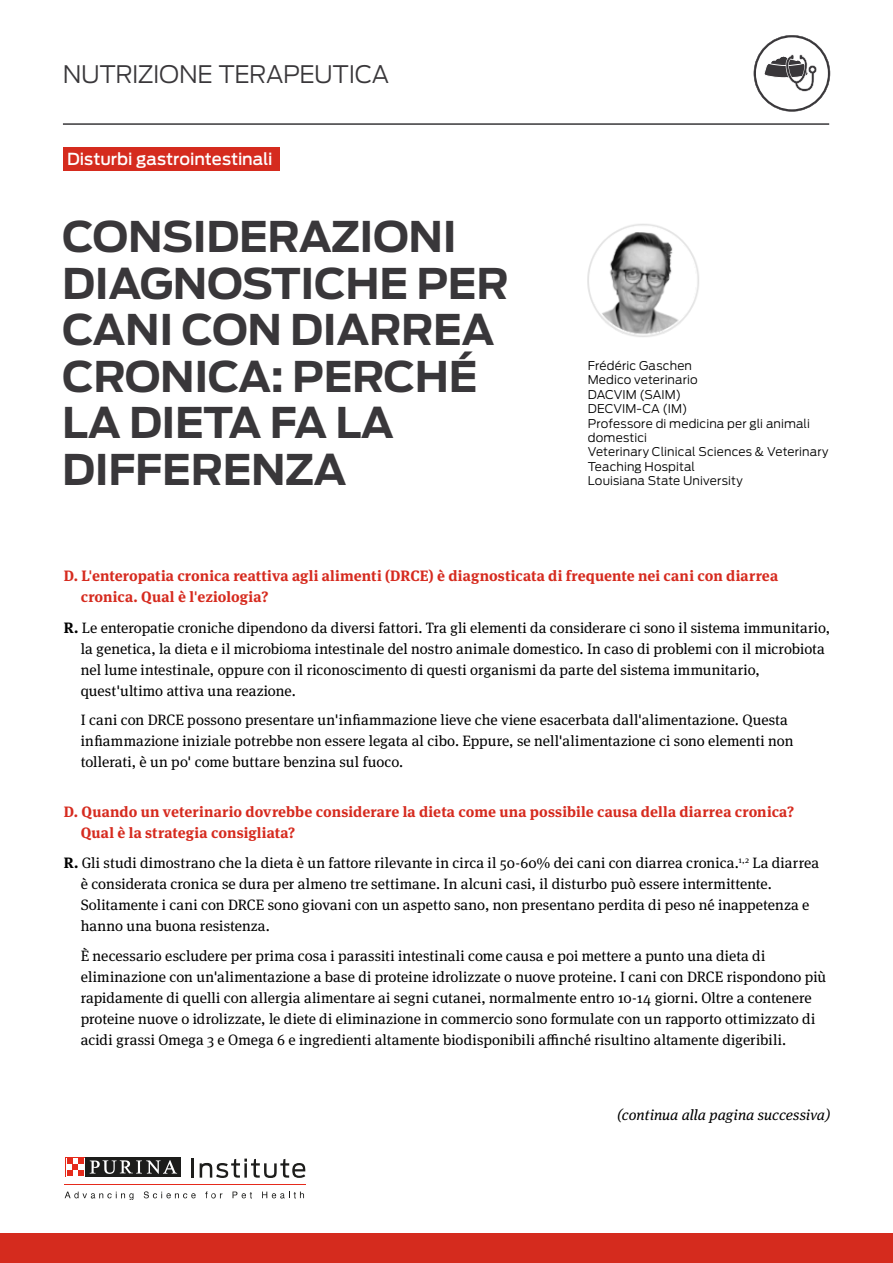
<style>
.page{position:relative;width:893px;height:1263px;background:#fff}
.page>*{position:absolute;margin:0;border:0;box-sizing:border-box;transform-origin:0 0}
.t1{font:700 42px/46.5px "Antenna";letter-spacing:-.01em;color:#39373a}
.t2{font:300 24px "Antenna";letter-spacing:-.015em;color:#39373a}
.t3{font:500 16.5px "Antenna";color:#fff}
.t4{font:15px/21px "Meta Serif Pro";letter-spacing:.005em;color:#000}
.t5{font:700 15px/21px "Meta Serif Pro";letter-spacing:.01em;color:#d62b1f}
.t6{font:italic 15px "Meta Serif Pro";color:#000}
.t7{font:300 12px/14.4px "Antenna";letter-spacing:.01em;color:#000}
.s1{font-weight:700}
</style>
<div class="page">
<div style="left:0;top:1233px;width:893px;height:30px;background:#d52b1e"></div>
<hr style="left:65px;top:1184px;width:241px;height:1px;background:#e52a1b">
<svg style="left:192px;top:1158px;width:2px;height:19px"></svg>
<svg style="left:200px;top:1158px;width:105px;height:20px"></svg>
<svg style="left:65px;top:1191px;width:68px;height:9px"></svg>
<svg style="left:144px;top:1191px;width:52px;height:7px"></svg>
<svg style="left:205px;top:1191px;width:17px;height:7px"></svg>
<svg style="left:233px;top:1191px;width:19px;height:7px"></svg>
<svg style="left:262px;top:1191px;width:42px;height:7px"></svg>
<div style="left:65px;top:1157px;width:21px;height:20px;background:#1d1d1b"></div>
<svg style="left:65px;top:1157px;width:20px;height:20px"></svg>
<div style="left:86px;top:1157px;width:95px;height:20px;background:#1d1d1b"></div>
<svg style="left:90px;top:1160px;width:87px;height:14px"></svg>
<svg style="left:66px;top:1158px;width:18px;height:18px"></svg>
<svg style="left:67px;top:1158px;width:17px;height:17px"></svg>
<div style="left:63px;top:147px;width:217px;height:24px;background:#d52b1e"></div>
<hr style="left:63px;top:123px;width:766px;height:2px;background:#39373a">
<svg style="left:754px;top:35px;width:76px;height:77px"></svg>
<img style="left:587px;top:224px;width:112px;height:113px">
<h2 class="t2" style="left:63px;top:58px;width:328px">NUTRIZIONE TERAPEUTICA</h2>
<p class="t3" style="left:67px;top:148px;width:207px">Disturbi gastrointestinali</p>
<h1 class="t1" style="left:62px;top:214px;width:448px">CONSIDERAZIONI<br>DIAGNOSTICHE PER<br>CANI CON DIARREA<br>CRONICA: PERCHÉ<br>LA DIETA FA LA<br>DIFFERENZA</h1>
<p class="t7" style="left:588px;top:358px;width:242px">Frédéric Gaschen<br>Medico veterinario<br>DACVIM (SAIM)<br>DECVIM-CA (IM)<br>Professore di medicina per gli animali domestici<br>Veterinary Clinical Sciences &amp; Veterinary<br>Teaching Hospital<br>Louisiana State University</p>
<p class="t5" style="left:81px;top:564px;width:699px;text-indent:-17px">D. L'enteropatia cronica reattiva agli alimenti (DRCE) è diagnosticata di frequente nei cani con diarrea cronica. Qual è l'eziologia?</p>
<p class="t4" style="left:81px;top:616px;width:751px;text-indent:-17px"><span class="s1">R.</span> Le enteropatie croniche dipendono da diversi fattori. Tra gli elementi da considerare ci sono il sistema immunitario, la genetica, la dieta e il microbioma intestinale del nostro animale domestico. In caso di problemi con il microbiota nel lume intestinale, oppure con il riconoscimento di questi organismi da parte del sistema immunitario, quest'ultimo attiva una reazione.</p>
<p class="t4" style="left:81px;top:709px;width:714px">I cani con DRCE possono presentare un'infiammazione lieve che viene esacerbata dall'alimentazione. Questa infiammazione iniziale potrebbe non essere legata al cibo. Eppure, se nell'alimentazione ci sono elementi non tollerati, è un po' come buttare benzina sul fuoco.</p>
<p class="t5" style="left:81px;top:800px;width:715px;text-indent:-17px">D. Quando un veterinario dovrebbe considerare la dieta come una possibile causa della diarrea cronica?<br>Qual è la strategia consigliata?</p>
<p class="t4" style="left:81px;top:852px;width:740px;text-indent:-17px"><span class="s1">R.</span> Gli studi dimostrano che la dieta è un fattore rilevante in circa il 50-60% dei cani con diarrea cronica.<sup>1,2</sup> La diarrea è considerata cronica se dura per almeno tre settimane. In alcuni casi, il disturbo può essere intermittente.<br>Solitamente i cani con DRCE sono giovani con un aspetto sano, non presentano perdita di peso né inappetenza e hanno una buona resistenza.</p>
<p class="t4" style="left:81px;top:944px;width:747px">È necessario escludere per prima cosa i parassiti intestinali come causa e poi mettere a punto una dieta di eliminazione con un'alimentazione a base di proteine idrolizzate o nuove proteine. I cani con DRCE rispondono più rapidamente di quelli con allergia alimentare ai segni cutanei, normalmente entro 10-14 giorni. Oltre a contenere proteine nuove o idrolizzate, le diete di eliminazione in commercio sono formulate con un rapporto ottimizzato di acidi grassi Omega 3 e Omega 6 e ingredienti altamente biodisponibili affinché risultino altamente digeribili.</p>
<p class="t6" style="left:617px;top:1104px;width:214px">(continua alla pagina successiva)</p>
</div>
